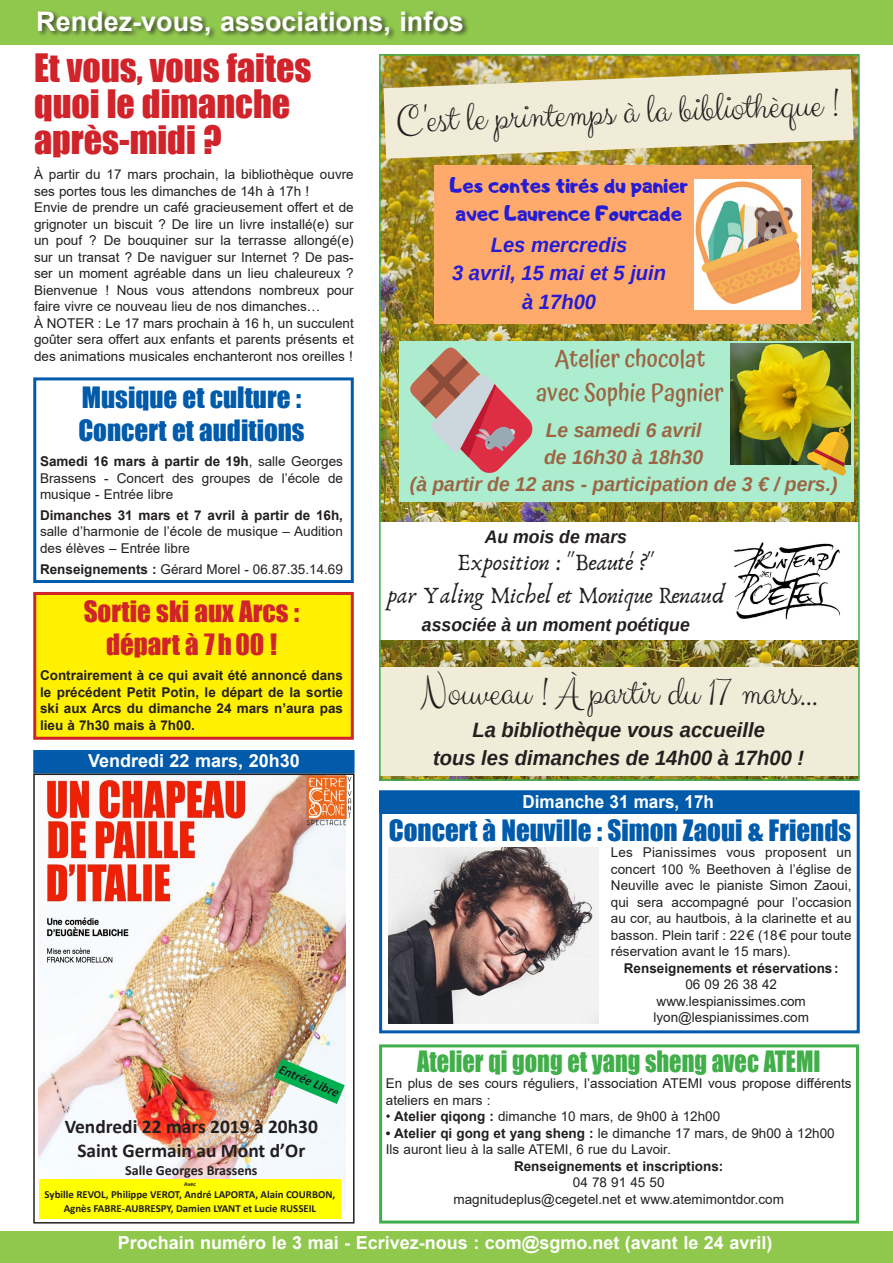
<style>
.page{position:relative;width:893px;height:1263px;background:#fff}
.page>*{position:absolute;margin:0;border:0;box-sizing:border-box;transform-origin:0 0}
.t1{font:41.4px "Clicker Script";color:#231f20}
.surtitre{font:36px/36px "Impact";color:#d1232a}
.texte{font:27px/33px "Impact";color:#015aaa}
.texte-2{font:27px "Impact";color:#40ae49;scale:.9 1}
.ADJOINTS{font:700 27px "Arial";color:#fff}
.texte-3{font:27px "Impact";color:#d1232a}
.t2{font:24.15px/33.6px "Anaktoria";color:#231f20;text-align:center}
.t3{font:500 24.15px/33.6px "Atma";color:#9b6543;text-align:center}
.t4{font:italic 700 20.7px/28.5px "Arimo";color:#231f20;text-align:center}
.t5{font:20.7px "Adigiana Toybox";color:#251cd4}
.t6{font:italic 700 20.7px "Arimo";color:#251cd4}
.t7{font:italic 700 19.8px/27.2px "Arimo";color:#9b6543;text-align:center}
.t8{font:700 19.5px/23.7px "Calibri";color:#231f20;text-align:center}
.t9{font:italic 700 18.15px "Arimo";color:#231f20}
.inter{font:700 18px "Arial";color:#fff}
.inter-2{font:700 18px "Arial";color:#fff;scale:.95 1}
.t10{font:700 14.1px "Calibri";color:#231f20}
.texte_courant{font:13.5px/16.5px "Arial";color:#231f20;text-align:justify}
.texte-4{font:13.5px/16.5px "Arial";color:#231f20;text-align:justify}
.texte_courant-2{font:700 13.5px/16.5px "Arial";color:#231f20;text-align:center}
.t11{font:700 10.8px/13.2px "Calibri";color:#231f20;text-align:center}
.t12{font:700 6px "Calibri";color:#231f20}
.s1{font-weight:700}
.s2{font-weight:400}
</style>
<div class="page">
<div style="left:0;top:1231px;width:893px;height:32px;background:#90c84d"></div>
<div style="left:0;top:0;width:893px;height:44px;background:#90c84d"></div>
<div style="left:33px;top:377px;width:321px;height:206px;border:3px solid #015aaa"></div>
<div style="left:33px;top:592px;width:321px;height:148px;background:#fff101;border:3px solid #d1232a"></div>
<div style="left:379px;top:1044px;width:480px;height:179px;border:3px solid #40ae49"></div>
<div style="left:33px;top:750px;width:322px;height:23px;background:#015aaa"></div>
<div style="left:37px;top:10px;width:433px;height:32px;background:#231f20;opacity:.75"></div>
<img style="left:382px;top:57px;width:475px;height:721px">
<svg style="left:383px;top:69px;width:471px;height:90px;background:#e1d8b3"></svg>
<div style="left:434px;top:165px;width:377px;height:159px;background:#ffaa6d"></div>
<img style="left:694px;top:180px;width:106px;height:130px">
<div style="left:380px;top:522px;width:479px;height:118px;background:#fff"></div>
<img style="left:734px;top:542px;width:106px;height:78px">
<div style="left:380px;top:667px;width:479px;height:109px;background:#f1ecd7"></div>
<div style="left:399px;top:341px;width:455px;height:160px;background:#acedd0"></div>
<img style="left:731px;top:344px;width:120px;height:120px">
<svg style="left:806px;top:427px;width:44px;height:49px;background:#a7943f"></svg>
<svg style="left:410px;top:347px;width:122px;height:126px"></svg>
<div style="left:379px;top:54px;width:481px;height:727px;border:2px solid #40ae49"></div>
<div style="left:379px;top:790px;width:481px;height:243px;border:3px solid #015aaa"></div>
<div style="left:379px;top:790px;width:480px;height:24px;background:#015aaa;border:3px solid #015aaa"></div>
<img style="left:38px;top:776px;width:307px;height:430px">
<svg style="left:274px;top:1059px;width:71px;height:45px"></svg>
<div style="left:39px;top:1179px;width:302px;height:40px;background:#ff0"></div>
<img style="left:307px;top:776px;width:44px;height:50px">
<div style="left:33px;top:773px;width:322px;height:450px;border:2px solid #231f20"></div>
<img style="left:388px;top:848px;width:210px;height:175px">
<p class="ADJOINTS" style="left:36px;top:2px;width:429px">Rendez-vous, associations, infos</p>
<p class="surtitre" style="left:34px;top:49px;width:279px">Et vous, vous faites quoi le dimanche après-midi ?</p>
<p class="texte-4" style="left:34px;top:166px;width:321px">À partir du 17 mars prochain, la bibliothèque ouvre ses portes tous les dimanches de 14h à 17h !</p>
<p class="texte-4" style="left:34px;top:199px;width:321px">Envie de prendre un café gracieusement offert et de grignoter un biscuit ? De lire un livre installé(e) sur un pouf ? De bouquiner sur la terrasse allongé(e) sur un transat ? De naviguer sur Internet ? De pas&shy;ser un moment agréable dans un lieu chaleureux ?<br>Bienvenue ! Nous vous attendons nombreux pour faire vivre ce nouveau lieu de nos dimanches…</p>
<p class="texte-4" style="left:34px;top:315px;width:321px">À NOTER : Le 17 mars prochain à 16 h, un succulent goûter sera offert aux enfants et parents présents et des animations musicales enchanteront nos oreilles !</p>
<p class="texte" style="left:78px;top:380px;width:228px">Musique et culture :<br>Concert et auditions</p>
<p class="texte_courant" style="left:40px;top:453px;width:304px"><span class="s1">Samedi 16 mars à partir de 19h</span>, salle Georges Brassens - Concert des groupes de l’école de musique - Entrée libre</p>
<p class="texte_courant" style="left:40px;top:507px;width:304px"><span class="s1">Dimanches 31 mars et 7 avril à partir de 16h, </span>salle d’harmonie de l’école de musique – Audition des élèves – Entrée libre</p>
<p class="texte_courant" style="left:40px;top:560px;width:304px"><span class="s1">Renseignements :</span> Gérard Morel - 06.87.35.14.69</p>
<p class="texte-3" style="left:84px;top:590px;width:217px">Sortie ski aux Arcs :</p>
<p class="texte-3" style="left:106px;top:623px;width:172px">départ à 7h00 !</p>
<p class="texte_courant-2" style="left:40px;top:668px;width:304px;text-align:justify">Contrairement à ce qui avait été annoncé dans le précédent Petit Potin, le départ de la sortie ski aux Arcs du dimanche 24 mars n’aura pas lieu à 7h30 mais à 7h00.</p>
<p class="inter" style="left:88px;top:748px;width:213px">Vendredi 22 mars, 20h30</p>
<p class="t8" style="left:65px;top:1114px;width:255px">Vendredi 22 mars 2019 à 20h30<br>Saint Germain au Mont d’Or</p>
<p class="t10" style="left:125px;top:1160px;width:134px">Salle Georges Brassens</p>
<p class="t12" style="left:184px;top:1180px;width:13px">Avec</p>
<p class="t11" style="left:45px;top:1188px;width:292px">Sybille REVOL, Philippe VEROT, André LAPORTA, Alain COURBON,<br>Agnès FABRE-AUBRESPY, Damien LYANT et Lucie RUSSEIL</p>
<p class="t1" style="left:395px;top:94px;width:445px;rotate:-2deg">C'est le printemps à la bibliothèque !</p>
<p class="t5" style="left:450px;top:172px;width:239px">Les contes tirés du panier</p>
<p class="t5" style="left:455px;top:200px;width:228px">avec Laurence Fourcade</p>
<p class="t6" style="left:491px;top:230px;width:138px">Les mercredis</p>
<p class="t6" style="left:452px;top:259px;width:216px">3 avril, 15 mai et 5 juin</p>
<p class="t6" style="left:522px;top:287px;width:76px">à 17h00</p>
<p class="t3" style="left:536px;top:344px;width:189px">Atelier chocolat avec Sophie Pagnier</p>
<p class="t7" style="left:410px;top:417px;width:429px">Le samedi 6 avril<br>de 16h30 à 18h30<br>(à partir de 12 ans - participation de 3 € / pers.)</p>
<p class="t9" style="left:485px;top:525px;width:144px">Au mois de mars</p>
<p class="t2" style="left:387px;top:546px;width:339px">Exposition : "Beauté ?"<br>par Yaling Michel et Monique Renaud</p>
<p class="t9" style="left:422px;top:613px;width:269px">associée à un moment poétique</p>
<p class="t1" style="left:421px;top:667px;width:398px">Nouveau ! À partir du 17 mars...</p>
<p class="t4" style="left:433px;top:716px;width:373px">La bibliothèque vous accueille<br>tous les dimanches de 14h00 à 17h00 !</p>
<p class="inter-2" style="left:523px;top:789px;width:203px">Dimanche 31 mars, 17h</p>
<p class="texte" style="left:389px;top:813px;width:464px">Concert à Neuville : Simon Zaoui &amp; Friends</p>
<p class="texte_courant" style="left:611px;top:844px;width:242px">Les Pianissimes vous proposent un concert 100 % Beethoven à l’église de Neuville avec le pianiste Simon Zaoui, qui sera accompagné pour l’occasion au cor, au hautbois, à la clarinette et au basson. Plein tarif : 22€ (18€ pour toute réservation avant le 15 mars).</p>
<p class="texte_courant-2" style="left:624px;top:960px;width:216px">Renseignements et réservations:<br><span class="s2">06 09 26 38 42</span></p>
<p class="texte_courant" style="left:657px;top:993px;width:151px">www.lespianissimes.com</p>
<p class="texte_courant" style="left:653px;top:1009px;width:157px">lyon@lespianissimes.com</p>
<p class="texte-2" style="left:417px;top:1040px;width:450px">Atelier qi gong et yang sheng avec ATEMI</p>
<p class="texte_courant" style="left:386px;top:1075px;width:467px">En plus de ses cours réguliers, l’association ATEMI vous propose différents ateliers en mars :</p>
<p class="texte_courant" style="left:386px;top:1108px;width:336px">• <span class="s1">Atelier qiqong :</span> dimanche 10 mars, de 9h00 à 12h00</p>
<p class="texte_courant" style="left:386px;top:1125px;width:450px"><span class="s1">• Atelier qi gong et yang sheng :</span> le dimanche 17 mars, de 9h00 à 12h00</p>
<p class="texte_courant" style="left:386px;top:1141px;width:286px">Ils auront lieu à la salle ATEMI, 6 rue du Lavoir.</p>
<p class="texte_courant-2" style="left:514px;top:1158px;width:211px">Renseignements et inscriptions:<br><span class="s2">04 78 91 45 50</span></p>
<p class="texte_courant" style="left:453px;top:1191px;width:332px">magnitudeplus@cegetel.net et www.atemimontdor.com</p>
<p class="inter" style="left:118px;top:1230px;width:656px">Prochain numéro le 3 mai - Ecrivez-nous : com@sgmo.net (avant le 24 avril)</p>
</div>
